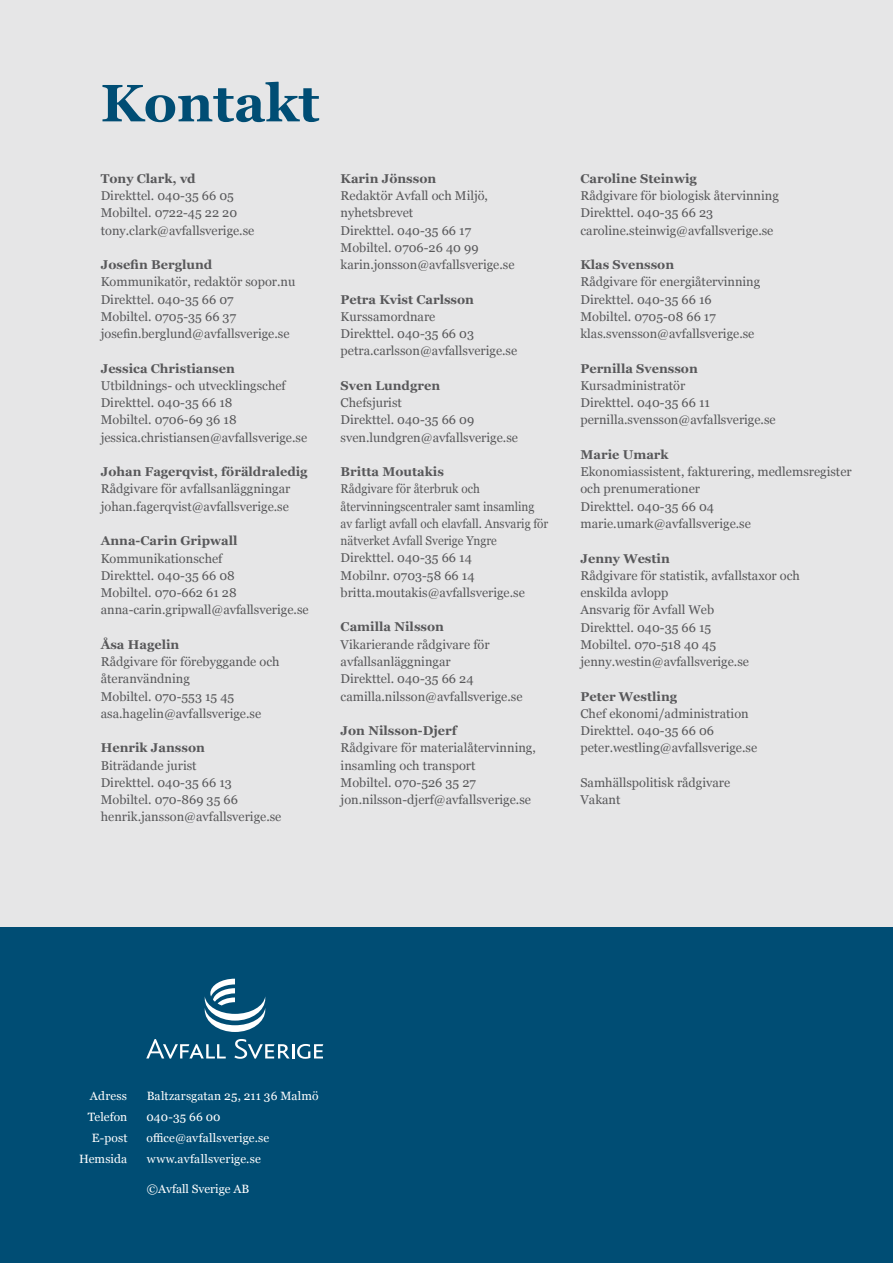
<style>
.page{position:relative;width:893px;height:1263px;background:#fff}
.page>*{position:absolute;margin:0;border:0;box-sizing:border-box;transform-origin:0 0}
.t1{font:700 52.5px "Georgia";color:#004d74}
.t2{font:12.75px/17.2px "Georgia";color:#58585a}
.t3{font:700 12.75px "Georgia";color:#58585a}
.t4{font:12.75px/17.2px "Georgia";color:#58585a;scale:.92 1}
.t5{font:12px/21px "Georgia";letter-spacing:.01em;color:#fff;text-align:right}
</style>
<div class="page">
<div style="left:0;top:0;width:893px;height:979px;background:#e6e6e7"></div>
<div style="left:0;top:927px;width:893px;height:336px;background:#004d74"></div>
<svg style="left:146px;top:1039px;width:80px;height:19px"></svg>
<svg style="left:234px;top:1039px;width:89px;height:20px"></svg>
<svg style="left:205px;top:979px;width:60px;height:53px"></svg>
<h1 class="t1" style="left:101px;top:64px;width:220px">Kontakt</h1>
<p class="t3" style="left:101px;top:169px;width:96px">Tony Clark, vd</p>
<p class="t2" style="left:101px;top:187px;width:155px">Direkttel. 040-35 66 05<br>Mobiltel. 0722-45 22 20 tony.clark@avfallsverige.se</p>
<p class="t3" style="left:101px;top:255px;width:113px">Josefin Berglund</p>
<p class="t2" style="left:101px;top:273px;width:196px">Kommunikatör, redaktör sopor.nu<br>Direkttel. 040-35 66 07<br>Mobiltel. 0705-35 66 37 josefin.berglund@avfallsverige.se</p>
<p class="t3" style="left:101px;top:359px;width:136px">Jessica Christiansen</p>
<p class="t2" style="left:101px;top:376px;width:208px">Utbildnings- och utvecklingschef<br>Direkttel. 040-35 66 18<br>Mobiltel. 0706-69 36 18 jessica.christiansen@avfallsverige.se</p>
<p class="t3" style="left:101px;top:462px;width:208px">Johan Fagerqvist, föräldraledig</p>
<p class="t2" style="left:101px;top:480px;width:191px">Rådgivare för avfallsanläggningar johan.fagerqvist@avfallsverige.se</p>
<p class="t3" style="left:101px;top:531px;width:138px">Anna-Carin Gripwall</p>
<p class="t2" style="left:101px;top:549px;width:209px">Kommunikationschef<br>Direkttel. 040-35 66 08<br>Mobiltel. 070-662 61 28 anna-carin.gripwall@avfallsverige.se</p>
<p class="t3" style="left:101px;top:635px;width:80px">Åsa Hagelin</p>
<p class="t2" style="left:101px;top:652px;width:180px">Rådgivare för förebyggande och återanvändning<br>Mobiltel. 070-553 15 45 asa.hagelin@avfallsverige.se</p>
<p class="t3" style="left:101px;top:738px;width:106px">Henrik Jansson</p>
<p class="t2" style="left:101px;top:756px;width:182px">Biträdande jurist<br>Direkttel. 040-35 66 13<br>Mobiltel. 070-869 35 66 henrik.jansson@avfallsverige.se</p>
<p class="t3" style="left:341px;top:169px;width:97px">Karin Jönsson</p>
<p class="t2" style="left:341px;top:187px;width:175px">Redaktör Avfall och Miljö, nyhetsbrevet<br>Direkttel. 040-35 66 17<br>Mobiltel. 0706-26 40 99 karin.jonsson@avfallsverige.se</p>
<p class="t3" style="left:341px;top:290px;width:135px">Petra Kvist Carlsson</p>
<p class="t2" style="left:341px;top:307px;width:178px">Kurssamordnare<br>Direkttel. 040-35 66 03 petra.carlsson@avfallsverige.se</p>
<p class="t3" style="left:341px;top:376px;width:101px">Sven Lundgren</p>
<p class="t2" style="left:341px;top:394px;width:179px">Chefsjurist<br>Direkttel. 040-35 66 09 sven.lundgren@avfallsverige.se</p>
<p class="t3" style="left:341px;top:462px;width:105px">Britta Moutakis</p>
<p class="t4" style="left:341px;top:480px;width:227px">Rådgivare för återbruk och återvinningscentraler samt insamling av farligt avfall och elavfall. Ansvarig för nätverket Avfall Sverige Yngre<br>Direkttel. 040-35 66 14<br>Mobilnr. 0703-58 66 14 britta.moutakis@avfallsverige.se</p>
<p class="t3" style="left:341px;top:617px;width:105px">Camilla Nilsson</p>
<p class="t2" style="left:341px;top:635px;width:183px">Vikarierande rådgivare för avfallsanläggningar<br>Direkttel. 040-35 66 24 camilla.nilsson@avfallsverige.se</p>
<p class="t3" style="left:341px;top:721px;width:118px">Jon Nilsson-Djerf</p>
<p class="t2" style="left:341px;top:739px;width:197px">Rådgivare för materialåtervinning, insamling och transport<br>Mobiltel. 070-526 35 27 jon.nilsson-djerf@avfallsverige.se</p>
<p class="t3" style="left:580px;top:169px;width:118px">Caroline Steinwig</p>
<p class="t2" style="left:580px;top:187px;width:200px">Rådgivare för biologisk återvinning<br>Direkttel. 040-35 66 23 caroline.steinwig@avfallsverige.se</p>
<p class="t3" style="left:580px;top:255px;width:95px">Klas Svensson</p>
<p class="t2" style="left:580px;top:273px;width:181px">Rådgivare för energiåtervinning<br>Direkttel. 040-35 66 16<br>Mobiltel. 0705-08 66 17 klas.svensson@avfallsverige.se</p>
<p class="t3" style="left:580px;top:359px;width:119px">Pernilla Svensson</p>
<p class="t2" style="left:580px;top:376px;width:197px">Kursadministratör<br>Direkttel. 040-35 66 11 pernilla.svensson@avfallsverige.se</p>
<p class="t3" style="left:580px;top:445px;width:90px">Marie Umark</p>
<p class="t2" style="left:580px;top:463px;width:273px">Ekonomiassistent, fakturering, medlemsregister och prenumerationer<br>Direkttel. 040-35 66 04 marie.umark@avfallsverige.se</p>
<p class="t3" style="left:580px;top:548px;width:91px">Jenny Westin</p>
<p class="t2" style="left:580px;top:566px;width:221px">Rådgivare för statistik, avfallstaxor och enskilda avlopp<br>Ansvarig för Avfall Web<br>Direkttel. 040-35 66 15<br>Mobiltel. 070-518 40 45 jenny.westin@avfallsverige.se</p>
<p class="t3" style="left:580px;top:686px;width:98px">Peter Westling</p>
<p class="t2" style="left:580px;top:704px;width:178px">Chef ekonomi/administration<br>Direkttel. 040-35 66 06 peter.westling@avfallsverige.se</p>
<p class="t2" style="left:580px;top:773px;width:151px">Samhällspolitisk rådgivare<br>Vakant</p>
<p class="t5" style="left:79px;top:1084px;width:50px">Adress<br>Telefon<br>E-post<br>Hemsida</p>
<p class="t5" style="left:146px;top:1084px;width:174px;text-align:left">Baltzarsgatan 25, 211 36 Malmö<br>040-35 66 00 office@avfallsverige.se www.avfallsverige.se</p>
<p class="t5" style="left:147px;top:1178px;width:104px">©Avfall Sverige AB</p>
</div>
